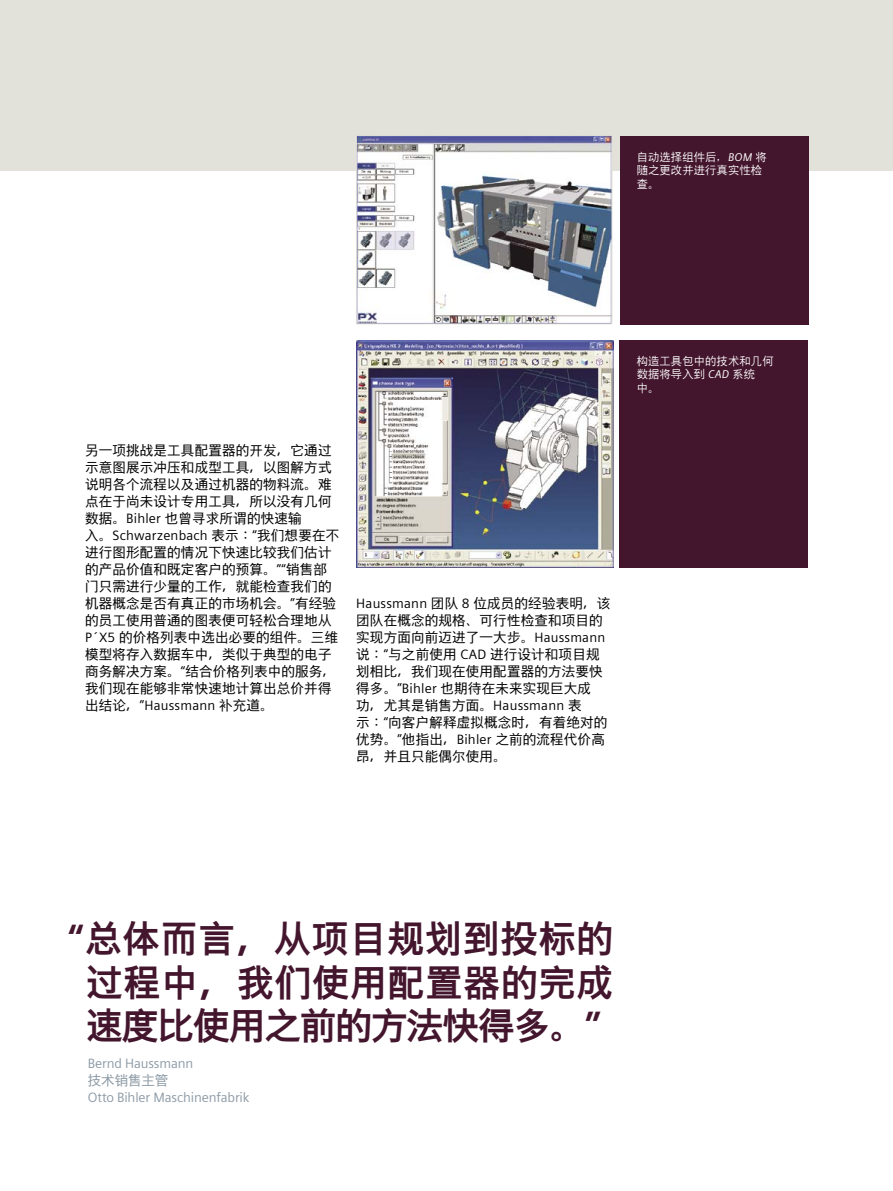
<style>
.page{position:relative;width:893px;height:1191px;background:#fff}
.page>*{position:absolute;margin:0;border:0;box-sizing:border-box;transform-origin:0 0}
.t1{font:700 36px/43.2px "Siemens Sans Global";letter-spacing:.05em;color:#44162e;text-align:center}
.t2{font:13.5px/17px "Siemens Sans Global";letter-spacing:.015em;color:#000}
.t3{font:13.5px/17px "Siemens Sans Global";letter-spacing:-.01em;color:#8c9aa6}
.t4{font:italic 11.25px/13.5px "Siemens Sans Global";letter-spacing:.015em;color:#fff}
</style>
<div class="page">
<div style="left:0;top:0;width:893px;height:170px;background:#e2e1da"></div>
<img style="left:358px;top:137px;width:252px;height:185px">
<div style="left:356px;top:135px;width:256px;height:189px;border:1px solid #e2e1da"></div>
<img style="left:356px;top:340px;width:257px;height:228px">
<div style="left:620px;top:136px;width:188px;height:188px;background:#44162e"></div>
<div style="left:620px;top:340px;width:188px;height:228px;background:#44162e"></div>
<p class="t4" style="left:637px;top:150px;width:132px">自动选择组件后，BOM 将随之更改并进行真实性检查。</p>
<p class="t2" style="left:85px;top:442px;width:256px">另一项挑战是工具配置器的开发，它通过示意图展示冲压和成型工具，以图解方式说明各个流程以及通过机器的物料流。难点在于尚未设计专用工具，所以没有几何数据。Bihler 也曾寻求所谓的快速输<br>入。Schwarzenbach 表示：“我们想要在不进行图形配置的情况下快速比较我们估计的产品价值和既定客户的预算。”“销售部门只需进行少量的工作，就能检查我们的机器概念是否有真正的市场机会。”有经验的员工使用普通的图表便可轻松合理地从<br>P´X5 的价格列表中选出必要的组件。三维模型将存入数据车中，类似于典型的电子商务解决方案。“结合价格列表中的服务，我们现在能够非常快速地计算出总价并得出结论，”Haussmann 补充道。</p>
<p class="t2" style="left:356px;top:595px;width:256px">Haussmann 团队 8 位成员的经验表明，该团队在概念的规格、可行性检查和项目的实现方面向前迈进了一大步。Haussmann说：“与之前使用 CAD 进行设计和项目规划相比，我们现在使用配置器的方法要快得多。”Bihler 也期待在未来实现巨大成<br>功，尤其是销售方面。Haussmann 表<br>示：“向客户解释虚拟概念时，有着绝对的优势。”他指出，Bihler 之前的流程代价高昂，并且只能偶尔使用。</p>
<p class="t4" style="left:637px;top:354px;width:138px">构造工具包中的技术和几何数据将导入到 CAD 系统<br>中。</p>
<h1 class="t1" style="left:68px;top:917px;width:546px">“总体而言，从项目规划到投标的过程中，我们使用配置器的完成速度比使用之前的方法快得多。”</h1>
<p class="t3" style="left:88px;top:1055px;width:163px">Bernd Haussmann<br>技术销售主管<br>Otto Bihler Maschinenfabrik</p>
</div>
